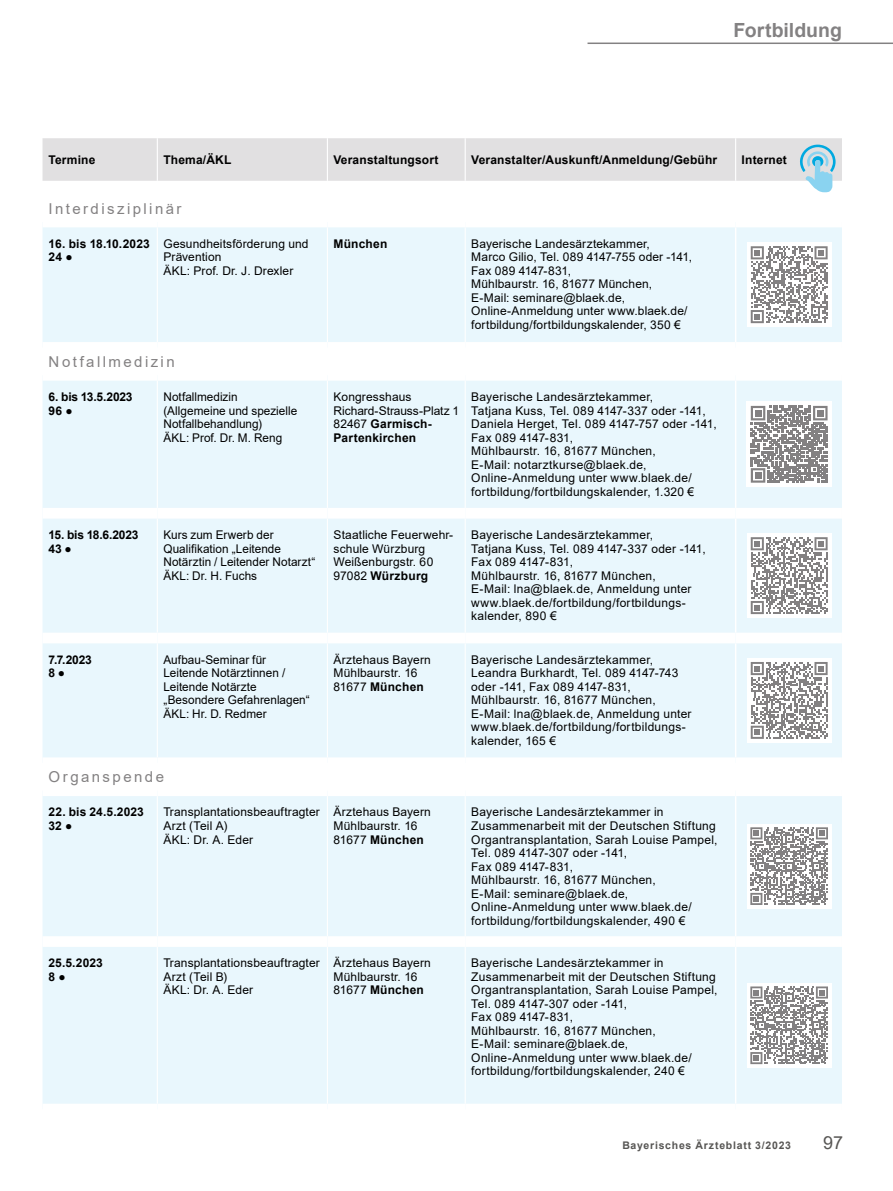
<style>
.page{position:relative;width:893px;height:1191px;background:#fff}
.page>*{position:absolute;margin:0;border:0;box-sizing:border-box;transform-origin:0 0}
.t1{font:700 19.5px "Arial";color:#838182}
.t2{font:18px "Arial";color:#575654}
.t3{font:15px "Arial";letter-spacing:.16em;color:#838182}
.t4{font:12px/13.5px "Arial";letter-spacing:.02em;color:#000}
.t5{font:12px/13.5px "Arial";color:#000}
.t6{font:700 12px/13.5px "Arial";letter-spacing:.015em;color:#000}
.t7{font:12px/13.5px "Arial";letter-spacing:-.005em;color:#000}
.t8{font:700 12px/13.5px "Arial";letter-spacing:-.015em;color:#000}
.t9{font:700 12px/13.5px "Arial";letter-spacing:-.01em;color:#000}
.t10{font:700 10.5px "Arial";letter-spacing:.07em;color:#575654}
.s1{font-weight:700}
</style>
<div class="page">
<hr style="left:587px;top:43px;width:306px;height:1px;background:#838182">
<div style="left:43px;top:227px;width:799px;height:876px;background:#e9f7fd"></div>
<hr style="left:157px;top:227px;width:1px;height:115px;background:#fff">
<hr style="left:327px;top:227px;width:1px;height:115px;background:#fff">
<hr style="left:465px;top:227px;width:1px;height:115px;background:#fff">
<hr style="left:157px;top:381px;width:1px;height:127px;background:#fff">
<hr style="left:327px;top:381px;width:1px;height:127px;background:#fff">
<hr style="left:465px;top:381px;width:1px;height:127px;background:#fff">
<hr style="left:157px;top:518px;width:1px;height:114px;background:#fff">
<hr style="left:327px;top:518px;width:1px;height:114px;background:#fff">
<hr style="left:465px;top:518px;width:1px;height:114px;background:#fff">
<hr style="left:157px;top:643px;width:1px;height:114px;background:#fff">
<hr style="left:327px;top:643px;width:1px;height:114px;background:#fff">
<hr style="left:465px;top:643px;width:1px;height:114px;background:#fff">
<hr style="left:157px;top:796px;width:1px;height:140px;background:#fff">
<hr style="left:327px;top:796px;width:1px;height:140px;background:#fff">
<hr style="left:465px;top:796px;width:1px;height:140px;background:#fff">
<hr style="left:157px;top:947px;width:1px;height:156px;background:#fff">
<hr style="left:327px;top:947px;width:1px;height:156px;background:#fff">
<hr style="left:465px;top:947px;width:1px;height:156px;background:#fff">
<hr style="left:735px;top:227px;width:1px;height:115px;background:#fff">
<hr style="left:735px;top:381px;width:1px;height:127px;background:#fff">
<hr style="left:735px;top:518px;width:1px;height:114px;background:#fff">
<hr style="left:735px;top:643px;width:1px;height:114px;background:#fff">
<hr style="left:735px;top:796px;width:1px;height:140px;background:#fff">
<hr style="left:735px;top:947px;width:1px;height:156px;background:#fff">
<div style="left:43px;top:342px;width:114px;height:11px;background:#fff"></div>
<div style="left:157px;top:342px;width:170px;height:11px;background:#fff"></div>
<div style="left:327px;top:342px;width:138px;height:11px;background:#fff"></div>
<div style="left:465px;top:342px;width:271px;height:11px;background:#fff"></div>
<div style="left:736px;top:342px;width:106px;height:11px;background:#fff"></div>
<div style="left:43px;top:370px;width:114px;height:11px;background:#fff"></div>
<div style="left:157px;top:370px;width:170px;height:11px;background:#fff"></div>
<div style="left:327px;top:370px;width:138px;height:11px;background:#fff"></div>
<div style="left:465px;top:370px;width:271px;height:11px;background:#fff"></div>
<div style="left:736px;top:370px;width:106px;height:11px;background:#fff"></div>
<div style="left:43px;top:508px;width:114px;height:10px;background:#fff"></div>
<div style="left:157px;top:508px;width:170px;height:10px;background:#fff"></div>
<div style="left:327px;top:508px;width:138px;height:10px;background:#fff"></div>
<div style="left:465px;top:508px;width:271px;height:10px;background:#fff"></div>
<div style="left:736px;top:508px;width:106px;height:10px;background:#fff"></div>
<div style="left:43px;top:632px;width:114px;height:11px;background:#fff"></div>
<div style="left:157px;top:632px;width:170px;height:11px;background:#fff"></div>
<div style="left:327px;top:632px;width:138px;height:11px;background:#fff"></div>
<div style="left:465px;top:632px;width:271px;height:11px;background:#fff"></div>
<div style="left:736px;top:632px;width:106px;height:11px;background:#fff"></div>
<div style="left:43px;top:757px;width:114px;height:11px;background:#fff"></div>
<div style="left:157px;top:757px;width:170px;height:11px;background:#fff"></div>
<div style="left:327px;top:757px;width:138px;height:11px;background:#fff"></div>
<div style="left:465px;top:757px;width:271px;height:11px;background:#fff"></div>
<div style="left:736px;top:757px;width:106px;height:11px;background:#fff"></div>
<div style="left:43px;top:785px;width:114px;height:11px;background:#fff"></div>
<div style="left:157px;top:785px;width:170px;height:11px;background:#fff"></div>
<div style="left:327px;top:785px;width:138px;height:11px;background:#fff"></div>
<div style="left:465px;top:785px;width:271px;height:11px;background:#fff"></div>
<div style="left:736px;top:785px;width:106px;height:11px;background:#fff"></div>
<div style="left:43px;top:936px;width:114px;height:11px;background:#fff"></div>
<div style="left:157px;top:936px;width:170px;height:11px;background:#fff"></div>
<div style="left:327px;top:936px;width:138px;height:11px;background:#fff"></div>
<div style="left:465px;top:936px;width:271px;height:11px;background:#fff"></div>
<div style="left:736px;top:936px;width:106px;height:11px;background:#fff"></div>
<div style="left:747px;top:242px;width:84px;height:85px;background:#fff"></div>
<svg style="left:751px;top:246px;width:77px;height:77px"></svg>
<svg style="left:747px;top:402px;width:85px;height:85px"></svg>
<svg style="left:751px;top:406px;width:76px;height:77px"></svg>
<div style="left:747px;top:533px;width:84px;height:85px;background:#fff"></div>
<svg style="left:751px;top:537px;width:77px;height:77px"></svg>
<div style="left:747px;top:658px;width:84px;height:84px;background:#fff"></div>
<svg style="left:751px;top:662px;width:77px;height:77px"></svg>
<div style="left:747px;top:824px;width:84px;height:84px;background:#fff"></div>
<svg style="left:750px;top:827px;width:78px;height:78px"></svg>
<div style="left:747px;top:983px;width:84px;height:84px;background:#fff"></div>
<svg style="left:750px;top:986px;width:78px;height:78px"></svg>
<svg style="left:43px;top:138px;width:799px;height:54px"></svg>
<h1 class="t1" style="left:733px;top:16px;width:110px">Fortbildung</h1>
<p class="t6" style="left:49px;top:153px;width:48px">Termine</p>
<p class="t6" style="left:163px;top:153px;width:70px">Thema/ÄKL</p>
<p class="t6" style="left:333px;top:153px;width:106px">Veranstaltungsort</p>
<p class="t6" style="left:471px;top:153px;width:248px">Veranstalter/Auskunft/Anmeldung/Gebühr</p>
<p class="t6" style="left:742px;top:153px;width:47px">Internet</p>
<p class="t3" style="left:49px;top:198px;width:134px">Interdisziplinär</p>
<p class="t6" style="left:49px;top:237px;width:103px">16. bis 18.10.2023<br>24 ●</p>
<p class="t4" style="left:163px;top:237px;width:147px">Gesundheitsförderung und<br>Prävention<br>ÄKL: Prof. Dr. J. Drexler</p>
<p class="t6" style="left:334px;top:237px;width:55px">München</p>
<p class="t4" style="left:471px;top:237px;width:222px">Bayerische Landesärztekammer,<br>Marco Gilio, Tel. 089 4147-755 oder -141, Fax 089 4147-831,<br>Mühlbaurstr. 16, 81677 München, E-Mail: seminare@blaek.de, Online-Anmeldung unter www.blaek.de/ fortbildung/fortbildungskalender, 350 €</p>
<p class="t3" style="left:49px;top:351px;width:128px">Notfallmedizin</p>
<p class="t9" style="left:49px;top:390px;width:85px">6. bis 13.5.2023<br>96 ●</p>
<p class="t5" style="left:163px;top:390px;width:135px">Notfallmedizin (Allgemeine und spezielle<br>Notfallbehandlung)<br>ÄKL: Prof. Dr. M. Reng</p>
<p class="t7" style="left:334px;top:390px;width:127px">Kongresshaus<br>Richard-Strauss-Platz 1<br>82467 <span class="s1">Garmisch-<br>Partenkirchen</span></p>
<p class="t4" style="left:471px;top:390px;width:247px">Bayerische Landesärztekammer,<br>Tatjana Kuss, Tel. 089 4147-337 oder -141, Daniela Herget, Tel. 089 4147-757 oder -141, Fax 089 4147-831,<br>Mühlbaurstr. 16, 81677 München,<br>E-Mail: notarztkurse@blaek.de, Online-Anmeldung unter www.blaek.de/ fortbildung/fortbildungskalender, 1.320 €</p>
<p class="t8" style="left:49px;top:528px;width:91px">15. bis 18.6.2023<br>43 ●</p>
<p class="t5" style="left:163px;top:528px;width:154px">Kurs zum Erwerb der<br>Qualifikation „Leitende<br>Notärztin / Leitender Notarzt“<br>ÄKL: Dr. H. Fuchs</p>
<p class="t4" style="left:334px;top:528px;width:121px">Staatliche Feuerwehr&shy;schule Würzburg<br>Weißenburgstr. 60<br>97082 <span class="s1">Würzburg</span></p>
<p class="t4" style="left:471px;top:528px;width:236px">Bayerische Landesärztekammer,<br>Tatjana Kuss, Tel. 089 4147-337 oder -141,<br>Fax 089 4147-831,<br>Mühlbaurstr. 16, 81677 München,<br>E-Mail: lna@blaek.de, Anmeldung unter www.blaek.de/fortbildung/fortbildungs&shy;kalender, 890 €</p>
<p class="t6" style="left:49px;top:653px;width:45px">7.7.2023<br>8 ●</p>
<p class="t5" style="left:163px;top:652px;width:148px">Aufbau-Seminar für<br>Leitende Notärztinnen /<br>Leitende Notärzte „Besondere Gefahrenlagen“<br>ÄKL: Hr. D. Redmer</p>
<p class="t4" style="left:334px;top:652px;width:99px">Ärztehaus Bayern<br>Mühlbaurstr. 16<br>81677 <span class="s1">München</span></p>
<p class="t4" style="left:471px;top:652px;width:222px">Bayerische Landesärztekammer, Leandra Burkhardt, Tel. 089 4147-743 oder -141, Fax 089 4147-831, Mühlbaurstr. 16, 81677 München, E-Mail: lna@blaek.de, Anmeldung unter www.blaek.de/fortbildung/fortbildungs&shy;kalender, 165 €</p>
<p class="t3" style="left:49px;top:766px;width:117px">Organspende</p>
<p class="t6" style="left:49px;top:805px;width:97px">22. bis 24.5.2023<br>32 ●</p>
<p class="t4" style="left:163px;top:805px;width:158px">Transplantationsbeauftragter<br>Arzt (Teil A)<br>ÄKL: Dr. A. Eder</p>
<p class="t4" style="left:334px;top:805px;width:99px">Ärztehaus Bayern<br>Mühlbaurstr. 16<br>81677 <span class="s1">München</span></p>
<p class="t4" style="left:471px;top:805px;width:248px">Bayerische Landesärztekammer in Zusammenarbeit mit der Deutschen Stiftung Organtransplantation, Sarah Louise Pampel, Tel. 089 4147-307 oder -141,<br>Fax 089 4147-831,<br>Mühlbaurstr. 16, 81677 München,<br>E-Mail: seminare@blaek.de, Online-Anmeldung unter www.blaek.de/ fortbildung/fortbildungskalender, 490 €</p>
<p class="t6" style="left:49px;top:956px;width:56px">25.5.2023<br>8 ●</p>
<p class="t4" style="left:163px;top:956px;width:158px">Transplantationsbeauftragter<br>Arzt (Teil B)<br>ÄKL: Dr. A. Eder</p>
<p class="t4" style="left:334px;top:956px;width:99px">Ärztehaus Bayern<br>Mühlbaurstr. 16<br>81677 <span class="s1">München</span></p>
<p class="t4" style="left:471px;top:956px;width:248px">Bayerische Landesärztekammer in Zusammenarbeit mit der Deutschen Stiftung Organtransplantation, Sarah Louise Pampel, Tel. 089 4147-307 oder -141,<br>Fax 089 4147-831,<br>Mühlbaurstr. 16, 81677 München,<br>E-Mail: seminare@blaek.de, Online-Anmeldung unter www.blaek.de/ fortbildung/fortbildungskalender, 240 €</p>
<p class="t10" style="left:622px;top:1137px;width:170px">Bayerisches Ärzteblatt 3/2023</p>
<h2 class="t2" style="left:823px;top:1130px;width:21px">97</h2>
</div>
